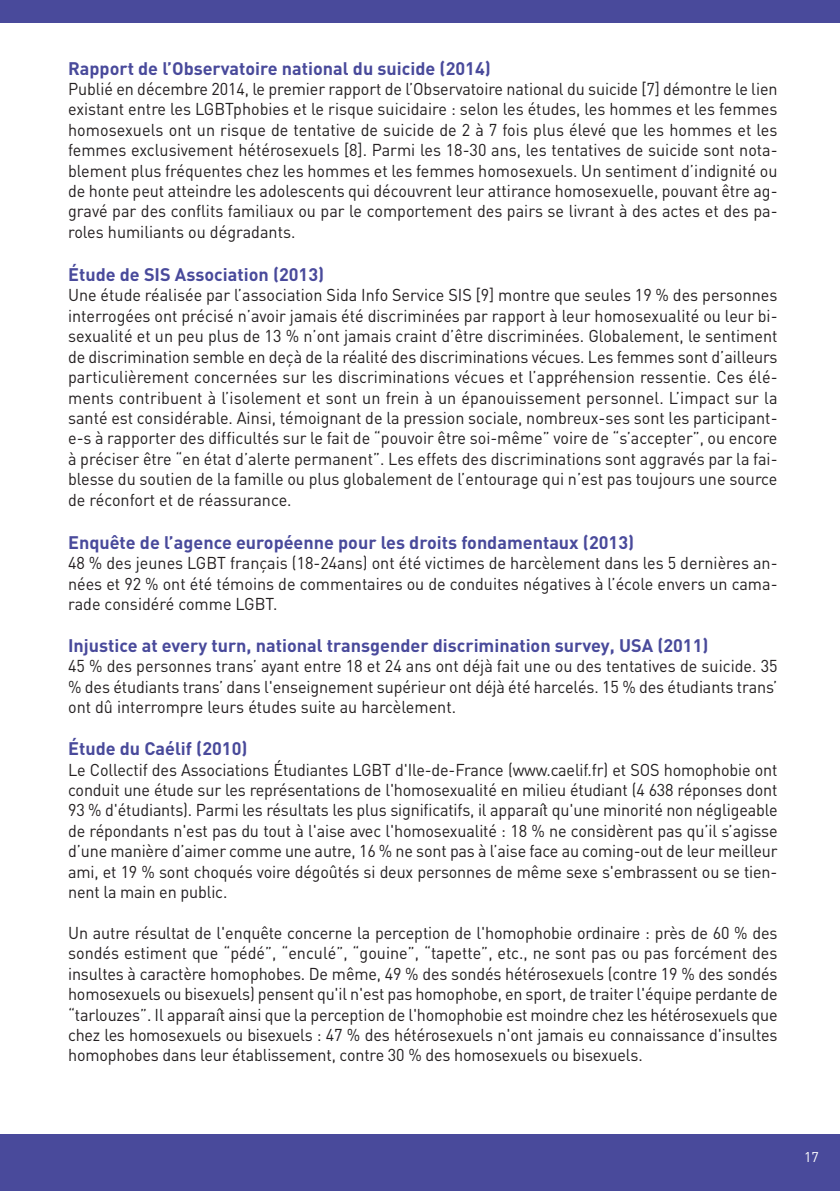
<style>
.page{position:relative;width:840px;height:1191px;background:#fff}
.page>*{position:absolute;margin:0;border:0;box-sizing:border-box;transform-origin:0 0}
.t1{font:700 18px "DIN";color:#494a9b}
.t2{font:17px/20.4px "DIN";letter-spacing:-.005em;color:#231f20;text-align:justify;scale:.95 1}
.t3{font:14px "DIN";color:#fff}
</style>
<div class="page">
<div style="left:0;top:1134px;width:839px;height:57px;background:#494a9b"></div>
<div style="left:0;top:0;width:839px;height:23px;background:#494a9b"></div>
<p class="t1" style="left:68px;top:56px;width:424px">Rapport de l’Observatoire national du suicide (2014)</p>
<p class="t2" style="left:68px;top:78px;width:747px">Publié en décembre 2014, le premier rapport de l’Observatoire national du suicide [7] démontre le lien existant entre les LGBTphobies et le risque suicidaire : selon les études, les hommes et les femmes homosexuels ont un risque de tentative de suicide de 2 à 7 fois plus élevé que les hommes et les femmes exclusivement hétérosexuels [8]. Parmi les 18-30 ans, les tentatives de suicide sont nota&shy;blement plus fréquentes chez les hommes et les femmes homosexuels. Un sentiment d’indignité ou de honte peut atteindre les adolescents qui découvrent leur attirance homosexuelle, pouvant être ag&shy;gravé par des conflits familiaux ou par le comportement des pairs se livrant à des actes et des pa&shy;roles humiliants ou dégradants.</p>
<p class="t1" style="left:68px;top:263px;width:257px">Étude de SIS Association (2013)</p>
<p class="t2" style="left:68px;top:285px;width:747px">Une étude réalisée par l’association Sida Info Service SIS [9] montre que seules 19 % des personnes interrogées ont précisé n’avoir jamais été discriminées par rapport à leur homosexualité ou leur bi&shy;sexualité et un peu plus de 13 % n’ont jamais craint d’être discriminées. Globalement, le sentiment de discrimination semble en deçà de la réalité des discriminations vécues. Les femmes sont d’ailleurs particulièrement concernées sur les discriminations vécues et l’appréhension ressentie. Ces élé&shy;ments contribuent à l’isolement et sont un frein à un épanouissement personnel. L’impact sur la santé est considérable. Ainsi, témoignant de la pression sociale, nombreux-ses sont les participant&shy;e-s à rapporter des difficultés sur le fait de “pouvoir être soi-même” voire de “s’accepter”, ou encore à préciser être “en état d’alerte permanent”. Les effets des discriminations sont aggravés par la fai&shy;blesse du soutien de la famille ou plus globalement de l’entourage qui n’est pas toujours une source de réconfort et de réassurance.</p>
<p class="t1" style="left:68px;top:530px;width:567px">Enquête de l’agence européenne pour les droits fondamentaux (2013)</p>
<p class="t2" style="left:68px;top:552px;width:747px">48 % des jeunes LGBT français (18-24ans) ont été victimes de harcèlement dans les 5 dernières an&shy;nées et 92 % ont été témoins de commentaires ou de conduites négatives à l’école envers un cama&shy;rade considéré comme LGBT.</p>
<p class="t1" style="left:68px;top:633px;width:641px">Injustice at every turn, national transgender discrimination survey, USA (2011)</p>
<p class="t2" style="left:68px;top:655px;width:747px">45 % des personnes trans’ ayant entre 18 et 24 ans ont déjà fait une ou des tentatives de suicide. 35 % des étudiants trans’ dans l'enseignement supérieur ont déjà été harcelés. 15 % des étudiants trans’ ont dû interrompre leurs études suite au harcèlement.</p>
<p class="t1" style="left:68px;top:737px;width:181px">Étude du Caélif (2010)</p>
<p class="t2" style="left:68px;top:759px;width:748px">Le Collectif des Associations Étudiantes LGBT d'Ile-de-France (www.caelif.fr) et SOS homophobie ont conduit une étude sur les représentations de l'homosexualité en milieu étudiant (4 638 réponses dont 93 % d'étudiants). Parmi les résultats les plus significatifs, il apparaît qu'une minorité non négligeable de répondants n'est pas du tout à l'aise avec l'homosexualité : 18 % ne considèrent pas qu’il s’agisse d’une manière d’aimer comme une autre, 16 % ne sont pas à l’aise face au coming-out de leur meilleur ami, et 19 % sont choqués voire dégoûtés si deux personnes de même sexe s'embrassent ou se tien&shy;nent la main en public.</p>
<p class="t2" style="left:68px;top:922px;width:748px">Un autre résultat de l'enquête concerne la perception de l'homophobie ordinaire : près de 60 % des sondés estiment que “pédé”, “enculé”, “gouine”, “tapette”, etc., ne sont pas ou pas forcément des insultes à caractère homophobes. De même, 49 % des sondés hétérosexuels (contre 19 % des sondés homosexuels ou bisexuels) pensent qu'il n'est pas homophobe, en sport, de traiter l'équipe perdante de “tarlouzes”. Il apparaît ainsi que la perception de l'homophobie est moindre chez les hétérosexuels que chez les homosexuels ou bisexuels : 47 % des hétérosexuels n'ont jamais eu connaissance d'insultes homophobes dans leur établissement, contre 30 % des homosexuels ou bisexuels.</p>
<p class="t3" style="left:803px;top:1147px;width:16px">17</p>
</div>
